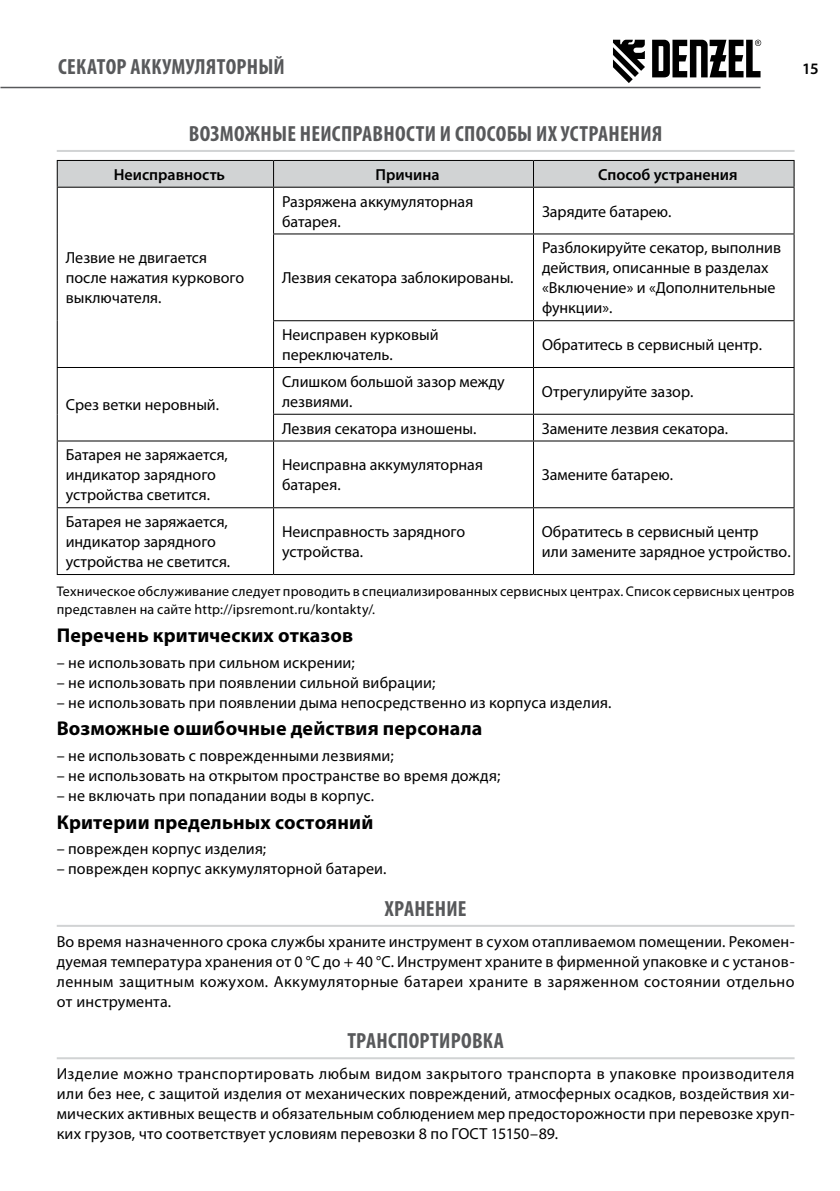
<style>
.page{position:relative;width:840px;height:1191px;background:#fff}
.page>*{position:absolute;margin:0;border:0;box-sizing:border-box;transform-origin:0 0}
.t1{font:700 condensed 22px "Myriad Pro";letter-spacing:.015em;color:#58595b}
.t2{font:700 20px "Myriad Pro";letter-spacing:.01em;color:#000}
.t3{font:16px/20px "Myriad Pro";color:#000}
.t4{font:600 16px "Myriad Pro";color:#000}
.t5{font:14px/18px "Myriad Pro";letter-spacing:.015em;color:#000}
</style>
<div class="page">
<hr style="left:0;top:87px;width:760px;height:1px;background:#58595b">
<svg style="left:613px;top:40px;width:31px;height:43px"></svg>
<svg style="left:652px;top:40px;width:108px;height:37px"></svg>
<hr style="left:57px;top:150px;width:737px;height:2px;background:#d1d3d4">
<hr style="left:57px;top:925px;width:737px;height:2px;background:#d1d3d4">
<hr style="left:57px;top:1057px;width:737px;height:2px;background:#d1d3d4">
<svg style="left:57px;top:160px;width:737px;height:27px;background:#c6c8c9"></svg>
<hr style="left:57px;top:187px;width:216px;height:1px;background:#000">
<hr style="left:57px;top:188px;width:1px;height:46px;background:#000">
<hr style="left:57px;top:234px;width:1px;height:87px;background:#000">
<hr style="left:57px;top:321px;width:1px;height:46px;background:#000">
<hr style="left:273px;top:187px;width:260px;height:1px;background:#000">
<hr style="left:273px;top:188px;width:1px;height:45px;background:#000">
<hr style="left:533px;top:187px;width:261px;height:1px;background:#000">
<hr style="left:532px;top:188px;width:1px;height:45px;background:#000">
<hr style="left:793px;top:188px;width:1px;height:45px;background:#000">
<hr style="left:273px;top:233px;width:260px;height:1px;background:#000">
<hr style="left:273px;top:234px;width:1px;height:86px;background:#000">
<hr style="left:533px;top:233px;width:261px;height:1px;background:#000">
<hr style="left:532px;top:234px;width:1px;height:86px;background:#000">
<hr style="left:793px;top:234px;width:1px;height:86px;background:#000">
<hr style="left:273px;top:320px;width:260px;height:1px;background:#000">
<hr style="left:273px;top:321px;width:1px;height:46px;background:#000">
<hr style="left:533px;top:320px;width:261px;height:1px;background:#000">
<hr style="left:532px;top:321px;width:1px;height:46px;background:#000">
<hr style="left:793px;top:321px;width:1px;height:46px;background:#000">
<hr style="left:57px;top:367px;width:216px;height:1px;background:#000">
<hr style="left:57px;top:368px;width:1px;height:46px;background:#000">
<svg style="left:57px;top:414px;width:1px;height:26px"></svg>
<hr style="left:273px;top:367px;width:260px;height:1px;background:#000">
<hr style="left:273px;top:368px;width:1px;height:46px;background:#000">
<hr style="left:533px;top:367px;width:261px;height:1px;background:#000">
<hr style="left:532px;top:368px;width:1px;height:46px;background:#000">
<hr style="left:793px;top:368px;width:1px;height:46px;background:#000">
<hr style="left:273px;top:414px;width:260px;height:1px;background:#000">
<svg style="left:273px;top:415px;width:1px;height:25px"></svg>
<hr style="left:533px;top:414px;width:261px;height:1px;background:#000">
<svg style="left:793px;top:415px;width:1px;height:25px"></svg>
<hr style="left:57px;top:440px;width:216px;height:1px;background:#000">
<hr style="left:57px;top:441px;width:1px;height:66px;background:#000">
<hr style="left:273px;top:440px;width:260px;height:1px;background:#000">
<hr style="left:273px;top:441px;width:1px;height:66px;background:#000">
<hr style="left:533px;top:440px;width:261px;height:1px;background:#000">
<hr style="left:532px;top:441px;width:1px;height:66px;background:#000">
<hr style="left:793px;top:441px;width:1px;height:66px;background:#000">
<hr style="left:57px;top:507px;width:216px;height:1px;background:#000">
<hr style="left:57px;top:508px;width:1px;height:66px;background:#000">
<hr style="left:273px;top:507px;width:260px;height:1px;background:#000">
<hr style="left:273px;top:508px;width:1px;height:66px;background:#000">
<hr style="left:533px;top:507px;width:261px;height:1px;background:#000">
<hr style="left:532px;top:508px;width:1px;height:66px;background:#000">
<hr style="left:793px;top:508px;width:1px;height:66px;background:#000">
<hr style="left:57px;top:574px;width:216px;height:1px;background:#000">
<hr style="left:273px;top:574px;width:260px;height:1px;background:#000">
<hr style="left:533px;top:574px;width:261px;height:1px;background:#000">
<h1 class="t1" style="left:58px;top:53px;width:228px">СЕКАТОР АККУМУЛЯТОРНЫЙ</h1>
<p class="t4" style="left:801px;top:59px;width:18px">15</p>
<h1 class="t1" style="left:189px;top:119px;width:474px">ВОЗМОЖНЫЕ НЕИСПРАВНОСТИ И СПОСОБЫ ИХ УСТРАНЕНИЯ</h1>
<p class="t4" style="left:114px;top:164px;width:113px">Неисправность</p>
<p class="t4" style="left:375px;top:164px;width:66px">Причина</p>
<p class="t4" style="left:597px;top:164px;width:141px">Способ устранения</p>
<p class="t3" style="left:66px;top:248px;width:180px">Лезвие не двигается после нажатия куркового выключателя.</p>
<p class="t3" style="left:66px;top:394px;width:155px">Срез ветки неровный.</p>
<p class="t3" style="left:282px;top:191px;width:193px">Разряжена аккумуляторная батарея.</p>
<p class="t3" style="left:541px;top:201px;width:131px">Зарядите батарею.</p>
<p class="t3" style="left:282px;top:268px;width:233px">Лезвия секатора заблокированы.</p>
<p class="t3" style="left:541px;top:238px;width:240px">Разблокируйте секатор, выполнив действия, описанные в разделах «Включение» и «Дополнительные функции».</p>
<p class="t3" style="left:282px;top:324px;width:158px">Неисправен курковый переключатель.</p>
<p class="t3" style="left:541px;top:334px;width:221px">Обратитесь в сервисный центр.</p>
<p class="t3" style="left:282px;top:371px;width:224px">Слишком большой зазор между лезвиями.</p>
<p class="t3" style="left:541px;top:381px;width:153px">Отрегулируйте зазор.</p>
<p class="t3" style="left:282px;top:418px;width:196px">Лезвия секатора изношены.</p>
<p class="t3" style="left:541px;top:418px;width:188px">Замените лезвия секатора.</p>
<p class="t3" style="left:66px;top:445px;width:164px">Батарея не заряжается, индикатор зарядного устройства светится.</p>
<p class="t3" style="left:282px;top:455px;width:202px">Неисправна аккумуляторная батарея.</p>
<p class="t3" style="left:541px;top:465px;width:132px">Замените батарею.</p>
<p class="t3" style="left:66px;top:511px;width:166px">Батарея не заряжается, индикатор зарядного устройства не светится.</p>
<p class="t3" style="left:282px;top:521px;width:184px">Неисправность зарядного устройства.</p>
<p class="t3" style="left:541px;top:521px;width:250px">Обратитесь в сервисный центр<br>или замените зарядное устройство.</p>
<p class="t5" style="left:57px;top:582px;width:739px">Техническое обслуживание следует проводить в специализированных сервисных центрах. Список сервисных центров представлен на сайте http://ipsremont.ru/kontakty/.</p>
<p class="t2" style="left:57px;top:622px;width:298px">Перечень критических отказов</p>
<p class="t3" style="left:57px;top:652px;width:299px">– не использовать при сильном искрении;</p>
<p class="t3" style="left:57px;top:672px;width:380px">– не использовать при появлении сильной вибрации;</p>
<p class="t3" style="left:57px;top:692px;width:556px">– не использовать при появлении дыма непосредственно из корпуса изделия.</p>
<p class="t2" style="left:57px;top:715px;width:427px">Возможные ошибочные действия персонала</p>
<p class="t3" style="left:57px;top:745px;width:338px">– не использовать с поврежденными лезвиями;</p>
<p class="t3" style="left:57px;top:765px;width:445px">– не использовать на открытом пространстве во время дождя;</p>
<p class="t3" style="left:57px;top:785px;width:319px">– не включать при попадании воды в корпус.</p>
<p class="t2" style="left:57px;top:809px;width:318px">Критерии предельных состояний</p>
<p class="t3" style="left:57px;top:839px;width:211px">– поврежден корпус изделия;</p>
<p class="t3" style="left:57px;top:859px;width:331px">– поврежден корпус аккумуляторной батареи.</p>
<h1 class="t1" style="left:384px;top:894px;width:83px">ХРАНЕНИЕ</h1>
<p class="t3" style="left:57px;top:931px;width:739px;text-align:justify">Во время назначенного срока службы храните инструмент в сухом отапливаемом помещении. Рекомен&shy;дуемая температура хранения от 0 °С до + 40 °С. Инструмент храните в фирменной упаковке и c установ&shy;ленным защитным кожухом. Аккумуляторные батареи храните в заряженном состоянии отдельно от инструмента.</p>
<h1 class="t1" style="left:347px;top:1026px;width:158px">ТРАНСПОРТИРОВКА</h1>
<p class="t3" style="left:57px;top:1063px;width:739px;text-align:justify">Изделие можно транспортировать любым видом закрытого транспорта в упаковке производителя или без нее, с защитой изделия от механических повреждений, атмосферных осадков, воздействия хи&shy;мических активных веществ и обязательным соблюдением мер предосторожности при перевозке хруп&shy;ких грузов, что соответствует условиям перевозки 8 по ГОСТ 15150–89.</p>
</div>
